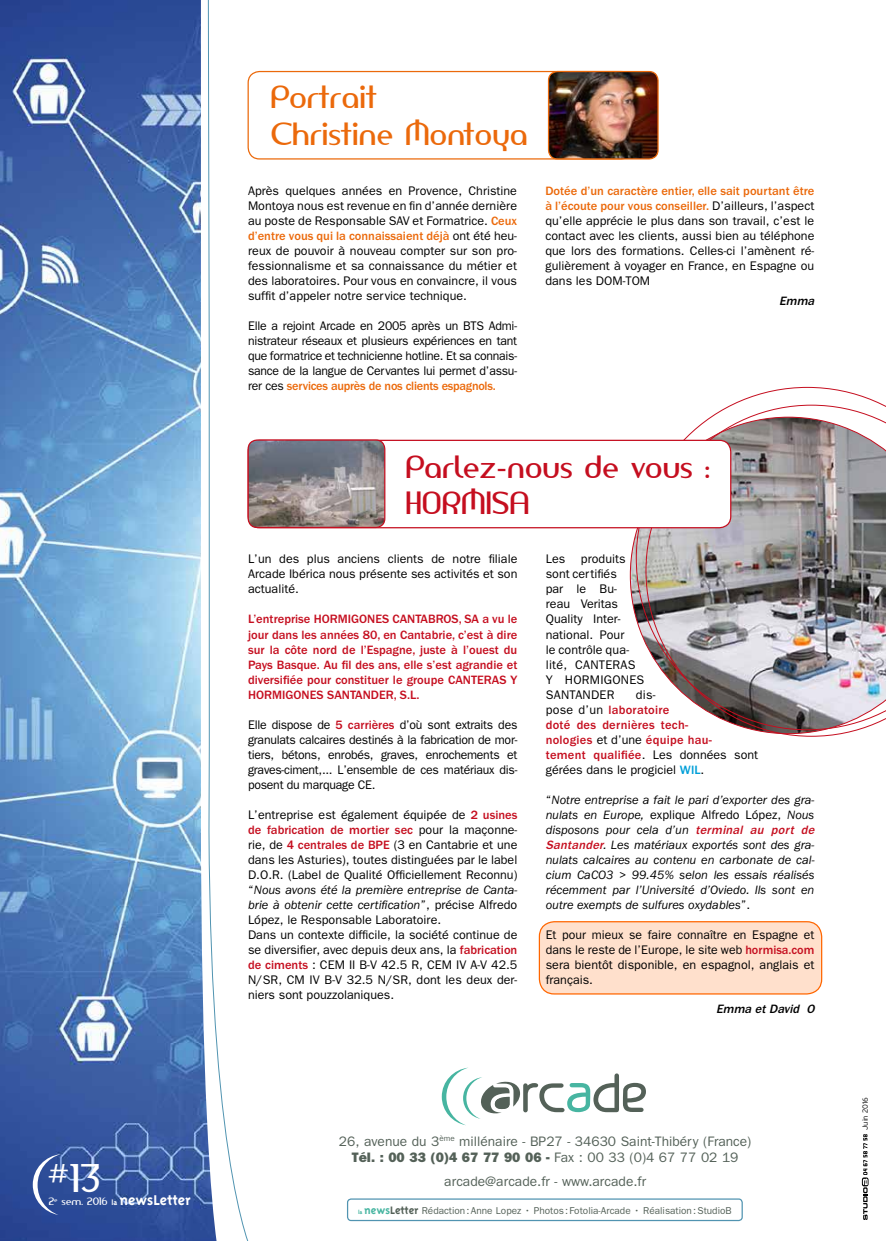
<style>
.page{position:relative;width:886px;height:1241px;background:#fff}
.page>*{position:absolute;margin:0;border:0;box-sizing:border-box;transform-origin:0 0}
.t1{font:37.25px "Amerika Sans";color:#fff}
.t2{font:30px/36px "Amerika Sans";color:#c50e1f}
.t3{font:30px/36px "Amerika Sans";color:#eb690b}
.t4{font:700 16.25px "Triplex";color:#fff}
.t5{font:13.75px/16.5px "Franklin Gothic";color:#546158;text-align:center}
.t6{font:12.5px/15px "Franklin Gothic";color:#000;text-align:justify}
.t7{font:500 12.5px/15px "Franklin Gothic";letter-spacing:.02em;color:#c50e1f;text-align:justify}
.t8{font:italic 12.5px/15px "Franklin Gothic";color:#000}
.t9{font:italic 500 12.5px "Franklin Gothic";color:#000}
.t10{font:10px "Franklin Gothic";color:#546158}
.t11{font:300 7.5px "Interstate";color:#000}
.s1{font-family:"Amerika Sans";font-weight:400;font-size:10px}
.s2{font-size:8.12px}
.s3{font-weight:500;color:#eb690b}
.s4{font-weight:500;color:#c50e1f}
.s5{font-style:italic}
.s6{font-weight:400;color:#000}
.s7{color:#009fd8}
.s8{font-style:normal}
.s9{font-weight:800}
.s10{font-family:"Triplex";font-weight:700;font-size:6.25px;color:#47b5a1}
.s11{font-family:"Triplex";font-weight:700;font-size:12.38px;color:#47b5a1}
.s12{font-family:"Triplex";font-weight:700;font-size:12.38px}
</style>
<div class="page">
<img style="left:0;top:0;width:207px;height:1240px">
<svg style="left:636px;top:387px;width:246px;height:256px"></svg>
<img style="left:645px;top:404px;width:241px;height:332px">
<div style="left:539px;top:921px;width:283px;height:72px;background:#ffe0cc;border-radius:15px"></div>
<div style="left:539px;top:920px;width:283px;height:74px;border:1px solid #f60;border-radius:15px"></div>
<svg style="left:207px;top:0;width:48px;height:1240px"></svg>
<div style="left:347px;top:1198px;width:396px;height:22px;border:1px solid #5194b1;border-radius:4px"></div>
<svg style="left:441px;top:1067px;width:205px;height:59px"></svg>
<svg style="left:862px;top:1134px;width:6px;height:85px"></svg>
<svg style="left:33px;top:1153px;width:28px;height:61px;background:#4b66a6"></svg>
<div style="left:248px;top:71px;width:384px;height:88px;background:#fff;border-radius:11px"></div>
<div style="left:247px;top:71px;width:386px;height:88px;border:1px solid #eb690b;border-radius:11px"></div>
<img style="left:548px;top:71px;width:110px;height:88px">
<div style="left:548px;top:71px;width:111px;height:88px;border:1px solid #eb690b;border-radius:9px"></div>
<div style="left:248px;top:440px;width:483px;height:87px;background:#fff;border-radius:11px"></div>
<div style="left:247px;top:439px;width:484px;height:89px;border:1px solid #c50e1f;border-radius:11px"></div>
<img style="left:248px;top:440px;width:137px;height:87px">
<div style="left:248px;top:439px;width:137px;height:89px;border:1px solid #c50e1f;border-radius:9px"></div>
<h1 class="t1" style="left:47px;top:1154px;width:54px">#13</h1>
<h3 class="t4" style="left:49px;top:1190px;width:144px"><span class="s1">2</span><sup>e</sup> <span class="s1">sem. 2016</span> <span class="s2">la</span> newsLetter</h3>
<h2 class="t3" style="left:270px;top:79px;width:259px">Portrait<br>Christine Montoya</h2>
<p class="t6" style="left:248px;top:183px;width:270px">Après quelques années en Provence, Christine Montoya nous est revenue en fin d’année dernière au poste de Responsable SAV et Formatrice. <span class="s3">Ceux d’entre vous qui la connaissaient déjà</span> ont été heu&shy;reux de pouvoir à nouveau compter sur son pro&shy;fessionnalisme et sa connaissance du métier et des laboratoires. Pour vous en convaincre, il vous suffit d’appeler notre service technique.</p>
<p class="t6" style="left:248px;top:318px;width:270px">Elle a rejoint Arcade en 2005 après un BTS Admi&shy;nistrateur réseaux et plusieurs expériences en tant que formatrice et technicienne hotline. Et sa connais&shy;sance de la langue de Cervantes lui permet d’assu&shy;rer ces <span class="s3">services auprès de nos clients espagnols.</span></p>
<p class="t6" style="left:545px;top:183px;width:270px"><span class="s3">Dotée d’un caractère entier, elle sait pourtant être à l’écoute pour vous conseiller.</span> D’ailleurs, l’aspect qu’elle apprécie le plus dans son travail, c’est le contact avec les clients, aussi bien au téléphone que lors des formations. Celles-ci l’amènent ré&shy;gulièrement à voyager en France, en Espagne ou dans les DOM-TOM</p>
<p class="t9" style="left:779px;top:294px;width:40px">Emma</p>
<h2 class="t2" style="left:405px;top:448px;width:306px">Parlez-nous de vous :<br>HORMISA</h2>
<p class="t6" style="left:248px;top:551px;width:271px">L’un des plus anciens clients de notre filiale Arcade Ibérica nous présente ses activités et son actualité.</p>
<p class="t7" style="left:248px;top:612px;width:271px">L’entreprise HORMIGONES CANTABROS, SA a vu le jour dans les années 80, en Cantabrie, c’est à dire sur la côte nord de l’Espagne, juste à l’ouest du Pays Basque. Au fil des ans, elle s’est agrandie et diversifiée pour constituer le groupe CANTERAS Y HORMIGONES SANTANDER, S.L.</p>
<p class="t6" style="left:248px;top:716px;width:271px">Elle dispose de <span class="s4">5 carrières</span> d’où sont extraits des granulats calcaires destinés à la fabrication de mor&shy;tiers, bétons, enrobés, graves, enrochements et graves-ciment,... L’ensemble de ces matériaux dis&shy;posent du marquage CE.</p>
<p class="t6" style="left:248px;top:806px;width:271px;text-align:left">L’entreprise est également équipée de <span class="s4">2 usines de fabrication de mortier sec</span> pour la maçonne&shy;rie, de <span class="s4">4 centrales de BPE</span> (3 en Cantabrie et une dans les Asturies), toutes distinguées par le label D.O.R. (Label de Qualité Officiellement Reconnu) “<span class="s5">Nous avons été la première entreprise de Canta&shy;brie à obtenir cette certification</span>”, précise Alfredo López, le Responsable Laboratoire.<br>Dans un contexte difficile, la société continue de se diversifier, avec depuis deux ans, la <span class="s4">fabrication de ciments</span> : CEM II B-V 42.5 R, CEM IV A-V 42.5<br>N/SR, CM IV B-V 32.5 N/SR, dont les deux der&shy;niers sont pouzzolaniques.</p>
<p class="t6" style="left:546px;top:551px;width:100px;text-align:left;text-indent:35px">produits sont certifiés<br>par le Bu&shy;reau Veritas<br>Quality Inter&shy;national. Pour<br>le contrôle qua&shy;lité, CANTERAS<br>Y HORMIGONES<br>SANTANDER</p>
<p class="t6" style="left:546px;top:551px;width:21px">Les</p>
<p class="t7" style="left:546px;top:687px;width:214px;text-align:left;text-indent:90px"><span class="s6">dis-<br>pose d’un</span> laboratoire<br>doté des dernières tech-<br>nologies <span class="s6">et d’une</span> équipe hau-<br>tement qualifiée<span class="s6">. Les données sont gérées dans le progiciel</span> <span class="s7">WIL</span><span class="s6">.</span></p>
<p class="t8" style="left:546px;top:792px;width:273px"><span class="s8">“</span>Notre entreprise a fait le pari d’exporter des gra&shy;nulats en Europe, <span class="s8">explique Alfredo López,</span> Nous disposons pour cela d’un <span class="s4">terminal au port de Santander</span>. Les matériaux exportés sont des gra&shy;nulats calcaires au contenu en carbonate de cal&shy;cium CaCO3 &gt; 99.45% selon les essais réalisés récemment par l’Université d’Oviedo. Ils sont en outre exempts de sulfures oxydables<span class="s8">”.</span></p>
<p class="t6" style="left:546px;top:926px;width:270px">Et pour mieux se faire connaître en Espagne et dans le reste de l’Europe, le site web <span class="s4">hormisa.com </span>sera bientôt disponible, en espagnol, anglais et français.</p>
<p class="t9" style="left:716px;top:1001px;width:103px">Emma etDavid O</p>
<p class="t5" style="left:339px;top:1132px;width:414px">26, avenue du 3<sup>ème</sup> millénaire - BP27 - 34630 Saint-Thibéry (France)<br><span class="s9">Tél. : 00 33 (0)4 67 77 90 06 -</span> Fax : 00 33 (0)4 67 77 02 19</p>
<p class="t5" style="left:444px;top:1172px;width:203px">arcade@arcade.fr - www.arcade.fr</p>
<p class="t10" style="left:358px;top:1204px;width:375px"><span class="s10">la</span> <span class="s11">news</span><span class="s12">Letter</span> Rédaction:Anne Lopez • Photos: Fotolia-Arcade • Réalisation:StudioB</p>
<p class="t11" style="left:861px;top:1129px;width:34px;rotate:-90deg">Juin 2016</p>
</div>
